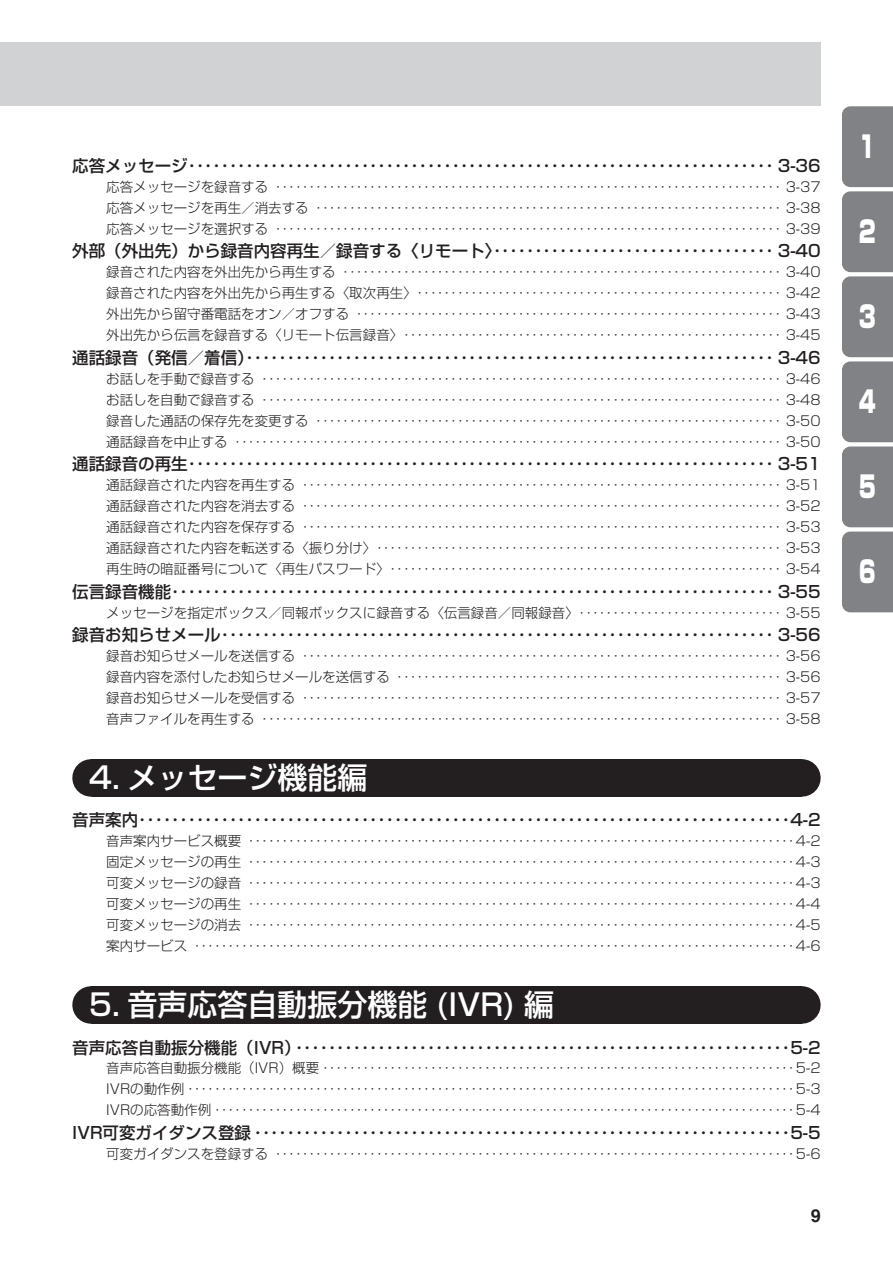
<style>
.page{position:relative;width:893px;height:1263px;background:#fff}
.page>*{position:absolute;margin:0;border:0;box-sizing:border-box;transform-origin:0 0}
.t1{font:500 30px "Shin Go Pro";color:#fff}
.t2{font:900 30px "Shin Go Pro";color:#fff;scale:.7 1}
.t3{font:700 18px "Helvetica";color:#231f20}
.t4{font:500 16.5px "Shin Go Pro";color:#231f20}
.t5{font:300 13.5px/21px "Shin Go Pro";color:#231f20;text-align:justify}
</style>
<div class="page">
<div style="left:0;top:43px;width:821px;height:63px;background:#d1d2d4"></div>
<div style="left:91px;top:759px;width:711px;height:38px;background:#231f20"></div>
<div style="left:91px;top:986px;width:711px;height:38px;background:#231f20"></div>
<div style="left:842px;top:106px;width:51px;height:506px;background:#808285"></div>
<p class="t4" style="left:72px;top:152px;width:750px">応答メッセージ･･･････････････････････････････････････････････････････････････････････ 3-36</p>
<p class="t5" style="left:106px;top:174px;width:716px">応答メッセージを録音する･･･････････････････････････････････････････････････････････････････････････ 3-37応答メッセージを再生／消去する･････････････････････････････････････････････････････････････････････ 3-38応答メッセージを選択する･･･････････････････････････････････････････････････････････････････････････ 3-39</p>
<p class="t4" style="left:72px;top:238px;width:750px">外部（外出先）から録音内容再生／録音する〈リモート〉･･････････････････････････････････ 3-40</p>
<p class="t5" style="left:106px;top:260px;width:716px">録音された内容を外出先から再生する･････････････････････････････････････････････････････････････････ 3-40録音された内容を外出先から再生する〈取次再生〉･･････････････････････････････････････････････････････ 3-42外出先から留守番電話をオン／オフする･･･････････････････････････････････････････････････････････････ 3-43外出先から伝言を録音する〈リモート伝言録音〉････････････････････････････････････････････････････････ 3-45</p>
<p class="t4" style="left:72px;top:344px;width:750px">通話録音（発信／着信）････････････････････････････････････････････････････････････････ 3-46</p>
<p class="t5" style="left:106px;top:366px;width:716px">お話しを手動で録音する･････････････････････････････････････････････････････････････････････････････ 3-46お話しを自動で録音する･････････････････････････････････････････････････････････････････････････････ 3-48録音した通話の保存先を変更する･････････････････････････････････････････････････････････････････････ 3-50通話録音を中止する･････････････････････････････････････････････････････････････････････････････････ 3-50</p>
<p class="t4" style="left:72px;top:451px;width:750px">通話録音の再生･･･････････････････････････････････････････････････････････････････････ 3-51</p>
<p class="t5" style="left:106px;top:473px;width:716px">通話録音された内容を再生する･･･････････････････････････････････････････････････････････････････････ 3-51通話録音された内容を消去する･･･････････････････････････････････････････････････････････････････････ 3-52通話録音された内容を保存する･･･････････････････････････････････････････････････････････････････････ 3-53通話録音された内容を転送する〈振り分け〉････････････････････････････････････････････････････････････ 3-53再生時の暗証番号について〈再生パスワード〉･･････････････････････････････････････････････････････････ 3-54</p>
<p class="t4" style="left:72px;top:578px;width:750px">伝言録音機能･････････････････････････････････････････････････････････････････････････ 3-55</p>
<p class="t5" style="left:106px;top:600px;width:716px">メッセージを指定ボックス／同報ボックスに録音する〈伝言録音／同報録音〉･･････････････････････････････ 3-55</p>
<p class="t4" style="left:72px;top:622px;width:750px">録音お知らせメール･･･････････････････････････････････････････････････････････････････ 3-56</p>
<p class="t5" style="left:106px;top:644px;width:716px">録音お知らせメールを送信する･･･････････････････････････････････････････････････････････････････････ 3-56録音内容を添付したお知らせメールを送信する･････････････････････････････････････････････････････････ 3-56録音お知らせメールを受信する･･･････････････････････････････････････････････････････････････････････ 3-57音声ファイルを再生する･････････････････････････････････････････････････････････････････････････････ 3-58</p>
<h1 class="t1" style="left:89px;top:753px;width:280px">4. メッセージ機能編</h1>
<p class="t4" style="left:72px;top:807px;width:750px">音声案内･･･････････････････････････････････････････････････････････････････････････････4-2</p>
<p class="t5" style="left:106px;top:829px;width:716px">音声案内サービス概要･････････････････････････････････････････････････････････････････････････････････4-2固定メッセージの再生･････････････････････････････････････････････････････････････････････････････････4-3可変メッセージの録音･････････････････････････････････････････････････････････････････････････････････4-3可変メッセージの再生･････････････････････････････････････････････････････････････････････････････････4-4可変メッセージの消去･････････････････････････････････････････････････････････････････････････････････4-5案内サービス･････････････････････････････････････････････････････････････････････････････････････････4-6</p>
<h1 class="t1" style="left:89px;top:980px;width:466px">5. 音声応答自動振分機能 (IVR) 編</h1>
<p class="t4" style="left:72px;top:1034px;width:750px">音声応答自動振分機能（IVR）････････････････････････････････････････････････････････････5-2</p>
<p class="t5" style="left:106px;top:1056px;width:716px">音声応答自動振分機能（IVR）概要･･････････････････････････････････････････････････････････････････････5-2<br>IVRの動作例･･････････････････････････････････････････････････････････････････････････････････････････5-3<br>IVRの応答動作例･･････････････････････････････････････････････････････････････････････････････････････5-4</p>
<p class="t4" style="left:72px;top:1119px;width:750px">IVR可変ガイダンス登録･････････････････････････････････････････････････････････････････5-5</p>
<p class="t5" style="left:106px;top:1141px;width:716px">可変ガイダンスを登録する･････････････････････････････････････････････････････････････････････････････5-6</p>
<h2 class="t3" style="left:811px;top:1205px;width:12px">9</h2>
<h1 class="t2" style="left:859px;top:123px;width:26px">1</h1>
<h1 class="t2" style="left:859px;top:208px;width:26px">2</h1>
<h1 class="t2" style="left:859px;top:293px;width:26px">3</h1>
<h1 class="t2" style="left:859px;top:378px;width:26px">4</h1>
<h1 class="t2" style="left:859px;top:463px;width:26px">5</h1>
<h1 class="t2" style="left:859px;top:548px;width:26px">6</h1>
</div>
